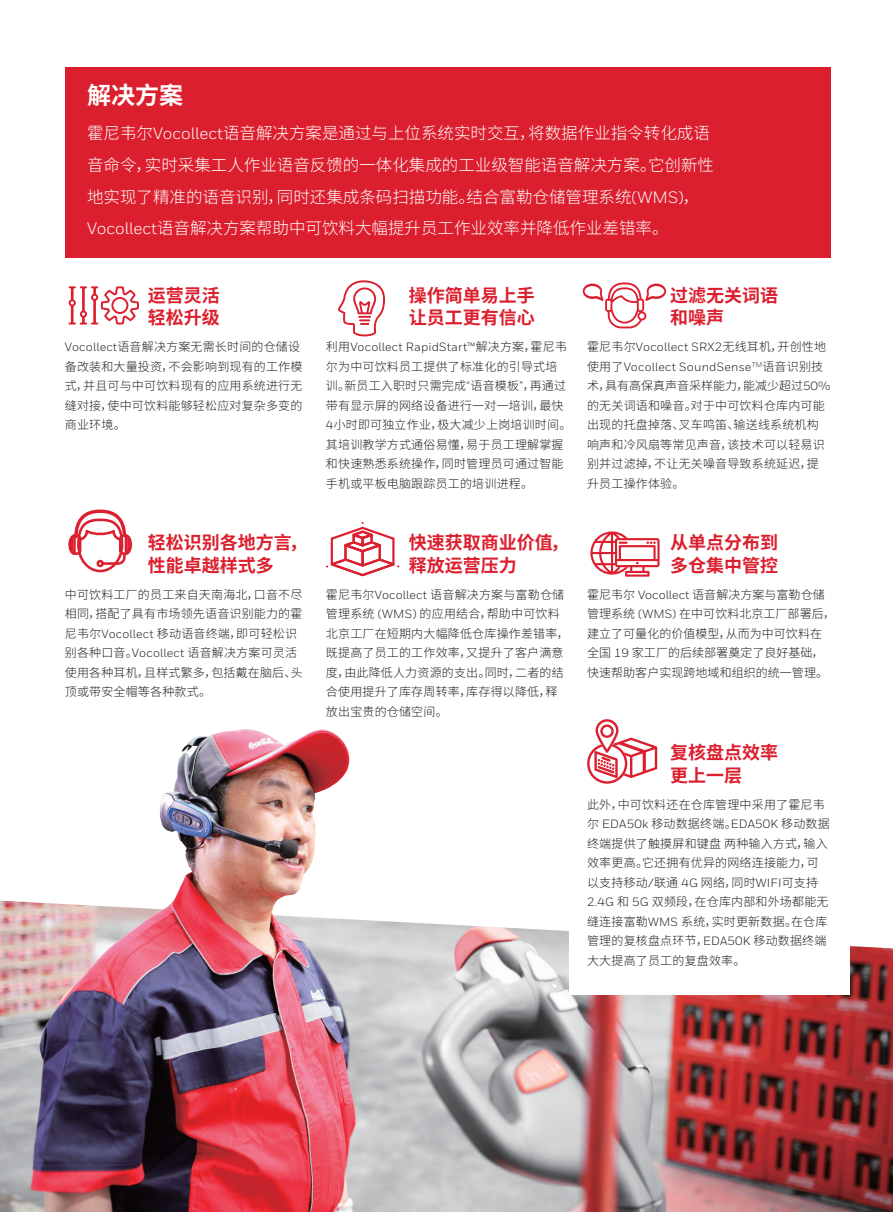
<style>
.page{position:relative;width:893px;height:1212px;background:#fff}
.page>*{position:absolute;margin:0;border:0;box-sizing:border-box;transform-origin:0 0}
.t1{font:700 24px "Source Han Sans CN";color:#fff}
.t2{font:700 18px/22.5px "Source Han Sans CN";color:#dc1f2e}
.t3{font:300 16.5px/31.5px "Source Han Sans CN";color:#fff}
.t4{font:300 12px/19.5px "Source Han Sans CN";letter-spacing:.015em;color:#231f20}
.t5{font:12px "Honeywell Sans";letter-spacing:.015em;color:#231f20}
.s1{font-family:"Honeywell Sans";font-weight:400}
.s2{font-family:"Source Han Sans CN";font-weight:300}
</style>
<div class="page">
<div style="left:65px;top:67px;width:765px;height:190px;background:#dc1f2e"></div>
<svg style="left:68px;top:509px;width:64px;height:63px"></svg>
<svg style="left:326px;top:522px;width:73px;height:54px"></svg>
<img style="left:0;top:729px;width:893px;height:483px">
<div style="left:569px;top:719px;width:281px;height:276px;background:#fff"></div>
<svg style="left:590px;top:531px;width:70px;height:46px"></svg>
<svg style="left:587px;top:719px;width:70px;height:65px"></svg>
<svg style="left:69px;top:286px;width:70px;height:39px"></svg>
<svg style="left:338px;top:280px;width:47px;height:56px"></svg>
<svg style="left:583px;top:282px;width:83px;height:46px"></svg>
<h1 class="t1" style="left:87px;top:82px;width:98px">解决方案</h1>
<h3 class="t3" style="left:87px;top:118px;width:628px">霍尼韦尔<span class="s1">Vocollect</span>语音解决方案是通过与上位系统实时交互，将数据作业指令转化成语音命令，实时采集工人作业语音反馈的一体化集成的工业级智能语音解决方案。它创新性地实现了精准的语音识别，同时还集成条码扫描功能。结合富勒仓储管理系统<span class="s1">(WMS)</span>，<span class="s1">Vocollect</span>语音解决方案帮助中可饮料大幅提升员工作业效率并降低作业差错率。</h3>
<h2 class="t2" style="left:148px;top:284px;width:73px">运营灵活轻松升级</h2>
<h2 class="t2" style="left:409px;top:284px;width:127px">操作简单易上手让员工更有信心</h2>
<h2 class="t2" style="left:670px;top:284px;width:109px">过滤无关词语和噪声</h2>
<p class="t4" style="left:65px;top:337px;width:239px"><span class="s1">Vocollect</span>语音解决方案无需长时间的仓储设备改装和大量投资，不会影响到现有的工作模式，并且可与中可饮料现有的应用系统进行无缝对接，使中可饮料能够轻松应对复杂多变的商业环境。</p>
<h2 class="t2" style="left:148px;top:532px;width:161px">轻松识别各地方言，性能卓越样式多</h2>
<p class="t4" style="left:65px;top:585px;width:239px">中可饮料工厂的员工来自天南海北，口音不尽相同，搭配了具有市场领先语音识别能力的霍尼韦尔<span class="s1">Vocollect</span> 移动语音终端，即可轻松识别各种口音。<span class="s1">Vocollect</span> 语音解决方案可灵活使用各种耳机，且样式繁多，包括戴在脑后、头顶或带安全帽等各种款式。</p>
<p class="t5" style="left:326px;top:340px;width:243px"><span class="s2">利用</span>Vocollect RapidStart™<span class="s2">解决方案，霍尼韦</span></p>
<p class="t4" style="left:326px;top:357px;width:247px">尔为中可饮料员工提供了标准化的引导式培训。新员工入职时只需完成<span class="s1">“</span>语音模板<span class="s1">”</span>，再通过带有显示屏的网络设备进行一对一培训，最快<br><span class="s1">4</span>小时即可独立作业，极大减少上岗培训时间。其培训教学方式通俗易懂，易于员工理解掌握和快速熟悉系统操作，同时管理员可通过智能手机或平板电脑跟踪员工的培训进程。</p>
<h2 class="t2" style="left:409px;top:532px;width:161px">快速获取商业价值，释放运营压力</h2>
<p class="t4" style="left:326px;top:585px;width:244px">霍尼韦尔<span class="s1">Vocollect</span> 语音解决方案与富勒仓储管理系统 <span class="s1">(WMS)</span> 的应用结合，帮助中可饮料北京工厂在短期内大幅降低仓库操作差错率，既提高了员工的工作效率，又提升了客户满意度，由此降低人力资源的支出。同时，二者的结合使用提升了库存周转率，库存得以降低，释放出宝贵的仓储空间。</p>
<p class="t4" style="left:587px;top:337px;width:241px">霍尼韦尔<span class="s1">Vocollect SRX2</span>无线耳机，开创性地</p>
<p class="t5" style="left:587px;top:359px;width:238px"><span class="s2">使用了</span>Vocollect SoundSense<sup>TM</sup><span class="s2">语音识别技</span></p>
<p class="t4" style="left:587px;top:376px;width:245px">术，具有高保真声音采样能力，能减少超过<span class="s1">50%</span>的无关词语和噪音。对于中可饮料仓库内可能出现的托盘掉落、叉车鸣笛、输送线系统机构响声和冷风扇等常见声音，该技术可以轻易识别并过滤掉，不让无关噪音导致系统延迟，提升员工操作体验。</p>
<h2 class="t2" style="left:670px;top:532px;width:109px">从单点分布到多仓集中管控</h2>
<p class="t4" style="left:587px;top:585px;width:249px">霍尼韦尔 <span class="s1">Vocollect</span> 语音解决方案与富勒仓储管理系统 <span class="s1">(WMS)</span> 在中可饮料北京工厂部署后，建立了可量化的价值模型，从而为中可饮料在全国 <span class="s1">19</span> 家工厂的后续部署奠定了良好基础，快速帮助客户实现跨地域和组织的统一管理。</p>
<h2 class="t2" style="left:670px;top:741px;width:109px">复核盘点效率更上一层</h2>
<p class="t4" style="left:587px;top:795px;width:244px">此外，中可饮料还在仓库管理中采用了霍尼韦尔 <span class="s1">EDA50k</span> 移动数据终端。<span class="s1">EDA50K</span> 移动数据终端提供了触摸屏和键盘两种输入方式，输入效率更高。它还拥有优异的网络连接能力，可以支持移动<span class="s1">/</span>联通 <span class="s1">4G</span> 网络，同时<span class="s1">WIFI</span>可支持<br><span class="s1">2.4G</span> 和 <span class="s1">5G</span> 双频段，在仓库内部和外场都能无缝连接富勒<span class="s1">WMS</span> 系统，实时更新数据。在仓库管理的复核盘点环节，<span class="s1">EDA50K</span> 移动数据终端大大提高了员工的复盘效率。</p>
</div>
